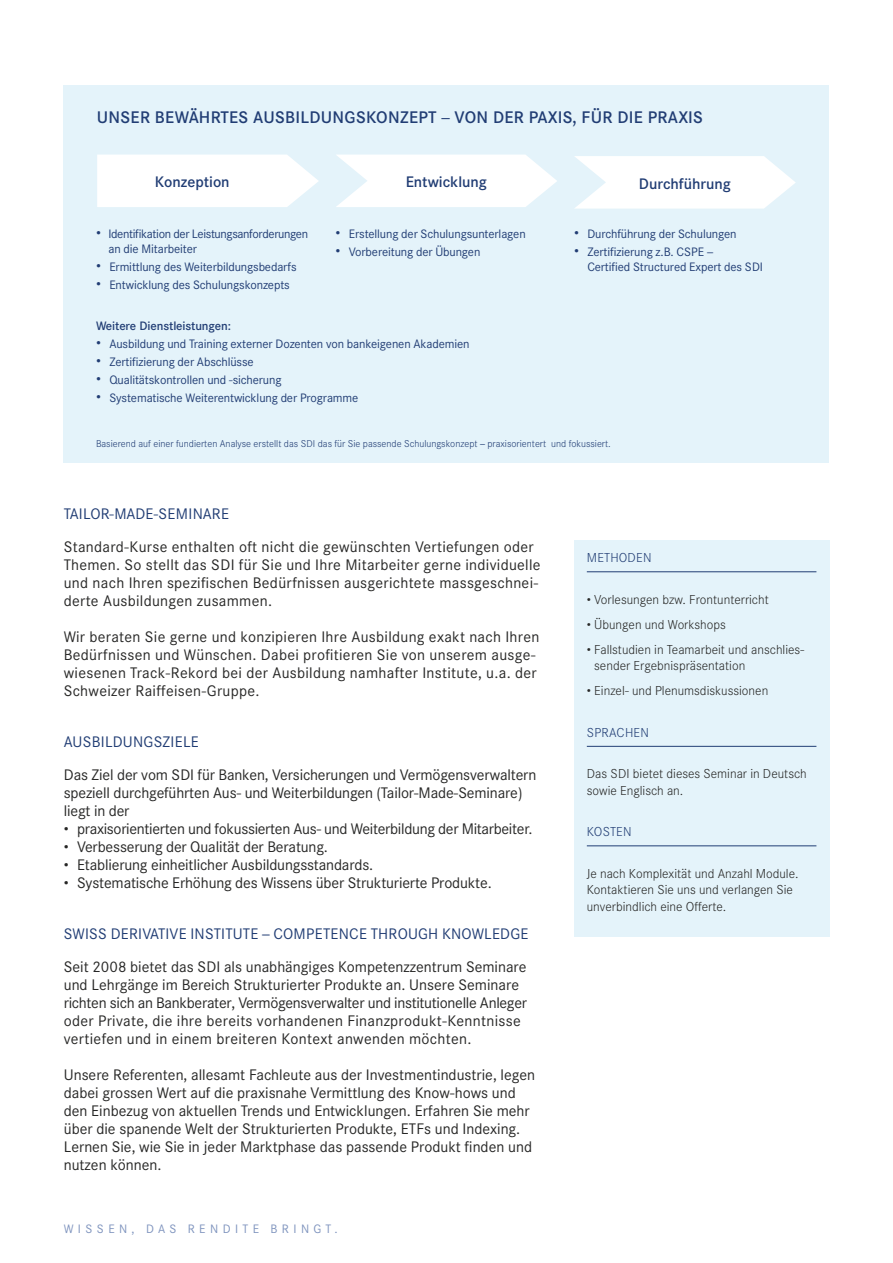
<style>
.page{position:relative;width:893px;height:1263px;background:#fff}
.page>*{position:absolute;margin:0;border:0;box-sizing:border-box;transform-origin:0 0}
.t1{font:500 16.5px "Corporate SBQ";letter-spacing:.02em;color:#213d74}
.t2{font:15px/18px "Corporate SBQ";color:#272726}
.t3{font:15px/18px "Corporate SBQ";letter-spacing:.02em;color:#272726}
.t4{font:15px "Corporate SBQ";letter-spacing:.01em;color:#213d74}
.t5{font:15px "Corporate SBQ";letter-spacing:-.02em;color:#272726}
.t6{font:500 15px "Corporate SBQ";color:#213d74}
.t7{font:300 12.75px/16.5px "Corporate SBQ";color:#272726}
.t8{font:300 12.75px "Corporate SBQ";letter-spacing:.01em;color:#213d74}
.t9{font:12px/14.4px "Corporate SBQ";letter-spacing:-.01em;color:#213d74}
.t10{font:12px/14.4px "Corporate SBQ";letter-spacing:-.03em;color:#213d74}
.t11{font:12px "Corporate SBQ";letter-spacing:.37em;color:#7f94be}
.t12{font:500 12px "Corporate SBQ";letter-spacing:-.01em;color:#213d74}
.t13{font:300 9.75px "Corporate SBQ";color:#213d74}
.s1{font-family:"Linotype Univers 430";font-weight:400}
.s2{font-weight:300;font-size:15px}
.s3{font-family:"Linotype Univers 430"}
.s4{font-weight:300}
</style>
<div class="page">
<div style="left:574px;top:540px;width:255px;height:396px;background:#e4f3fa"></div>
<hr style="left:587px;top:571px;width:229px;height:1px;background:#213d74">
<hr style="left:587px;top:746px;width:229px;height:1px;background:#213d74">
<hr style="left:587px;top:845px;width:229px;height:1px;background:#213d74">
<div style="left:64px;top:85px;width:765px;height:378px;background:#e4f3fa"></div>
<div style="left:97px;top:155px;width:221px;height:52px;background:#fff"></div>
<svg style="left:336px;top:155px;width:221px;height:52px;background:#fbfdfe"></svg>
<svg style="left:575px;top:156px;width:221px;height:53px"></svg>
<p class="t1" style="left:97px;top:108px;width:608px">UNSER BEWÄHRTES AUSBILDUNGSKONZEPT <span class="s1">–</span> VON DER PAXIS, FÜR DIE PRAXIS</p>
<p class="t6" style="left:155px;top:173px;width:76px">Konzeption</p>
<p class="t6" style="left:406px;top:172px;width:83px">Entwicklung</p>
<p class="t6" style="left:639px;top:175px;width:94px">Durchführung</p>
<p class="t10" style="left:108px;top:227px;width:201px;text-indent:-12px"><span class="s2">•</span> Identifikation der Leistungsanforderungen an die Mitarbeiter</p>
<p class="t9" style="left:96px;top:260px;width:202px"><span class="s2">•</span> Ermittlung des Weiterbildungsbedarfs</p>
<p class="t9" style="left:96px;top:278px;width:195px"><span class="s2">•</span> Entwicklung des Schulungskonzepts</p>
<p class="t9" style="left:574px;top:227px;width:164px"><span class="s2">•</span> Durchführung der Schulungen</p>
<p class="t9" style="left:587px;top:245px;width:177px;text-indent:-13px"><span class="s2">•</span> Zertifizierung z.B. CSPE <span class="s3">–<br></span>Certified Structured Expert des SDI</p>
<p class="t9" style="left:336px;top:227px;width:192px"><span class="s2">•</span> Erstellung der Schulungsunterlagen</p>
<p class="t9" style="left:336px;top:245px;width:146px"><span class="s2">•</span> Vorbereitung der Übungen</p>
<p class="t12" style="left:96px;top:319px;width:137px">Weitere Dienstleistungen:</p>
<p class="t9" style="left:96px;top:337px;width:375px"><span class="s2">•</span> Ausbildung und Training externer Dozenten von bankeigenen Akademien</p>
<p class="t9" style="left:96px;top:355px;width:159px"><span class="s2">•</span> Zertifizierung der Abschlüsse</p>
<p class="t9" style="left:96px;top:373px;width:187px"><span class="s2">•</span> Qualitätskontrollen und -sicherung</p>
<p class="t9" style="left:96px;top:391px;width:264px"><span class="s2">•</span> Systematische Weiterentwicklung der Programme</p>
<p class="t13" style="left:96px;top:438px;width:516px">Basierend auf einer fundierten Analyse erstellt das SDI das für Sie passende Schulungskonzept <span class="s1">–</span> praxisorientert und fokussiert.</p>
<p class="t4" style="left:64px;top:505px;width:167px">TAILOR-MADE-SEMINARE</p>
<p class="t3" style="left:64px;top:538px;width:478px">Standard-Kurse enthalten oft nicht die gewünschten Vertiefungen oder Themen. So stellt das SDI für Sie und Ihre Mitarbeiter gerne individuelle und nach Ihren spezifischen Bedürfnissen ausgerichtete massgeschnei&shy;derte Ausbildungen zusammen.</p>
<p class="t3" style="left:64px;top:628px;width:477px">Wir beraten Sie gerne und konzipieren Ihre Ausbildung exakt nach Ihren Bedürfnissen und Wünschen. Dabei profitieren Sie von unserem ausge&shy;wiesenen Track-Rekord bei der Ausbildung namhafter Institute, u.a. der Schweizer Raiffeisen-Gruppe.</p>
<p class="t4" style="left:64px;top:733px;width:137px">AUSBILDUNGSZIELE</p>
<p class="t2" style="left:64px;top:766px;width:474px">Das Ziel der vom SDI für Banken, Versicherungen und Vermögensverwaltern speziell durchgeführten Aus- und Weiterbildungen (Tailor-Made-Seminare) liegt in der</p>
<p class="t5" style="left:64px;top:820px;width:470px"><span class="s4">•</span> praxisorientierten und fokussierten Aus- und Weiterbildung der Mitarbeiter.</p>
<p class="t2" style="left:64px;top:838px;width:266px"><span class="s4">•</span> Verbesserung der Qualität der Beratung.</p>
<p class="t2" style="left:64px;top:856px;width:311px"><span class="s4">•</span> Etablierung einheitlicher Ausbildungsstandards.</p>
<p class="t2" style="left:64px;top:874px;width:429px"><span class="s4">•</span> Systematische Erhöhung des Wissens über Strukturierte Produkte.</p>
<p class="t4" style="left:64px;top:925px;width:466px">SWISS DERIVATIVE INSTITUTE <span class="s3">–</span> COMPETENCE THROUGH KNOWLEDGE</p>
<p class="t2" style="left:64px;top:958px;width:465px">Seit 2008 bietet das SDI als unabhängiges Kompetenzzentrum Seminare und Lehrgänge im Bereich Strukturierter Produkte an. Unsere Seminare richten sich an Bankberater, Vermögensverwalter und institutionelle Anleger oder Private, die ihre bereits vorhandenen Finanzprodukt-Kenntnisse vertiefen und in einem breiteren Kontext anwenden möchten.</p>
<p class="t2" style="left:64px;top:1066px;width:473px">Unsere Referenten, allesamt Fachleute aus der Investmentindustrie, legen dabei grossen Wert auf die praxisnahe Vermittlung des Know-hows und den Einbezug von aktuellen Trends und Entwicklungen. Erfahren Sie mehr über die spanende Welt der Strukturierten Produkte, ETFs und Indexing.<br>Lernen Sie, wie Sie in jeder Marktphase das passende Produkt finden und nutzen können.</p>
<p class="t11" style="left:64px;top:1222px;width:276px">WISSEN, DAS RENDITE BRINGT.</p>
<p class="t8" style="left:587px;top:550px;width:66px">METHODEN</p>
<p class="t7" style="left:587px;top:591px;width:183px">• Vorlesungen bzw. Frontunterricht</p>
<p class="t7" style="left:587px;top:616px;width:141px">• Übungen und Workshops</p>
<p class="t7" style="left:594px;top:641px;width:212px;text-indent:-7px">• Fallstudien in Teamarbeit und anschlies&shy;sender Ergebnispräsentation</p>
<p class="t7" style="left:587px;top:683px;width:183px">• Einzel- und Plenumsdiskussionen</p>
<p class="t8" style="left:587px;top:725px;width:64px">SPRACHEN</p>
<p class="t7" style="left:587px;top:766px;width:222px">Das SDI bietet dieses Seminar in Deutsch sowie Englisch an.</p>
<p class="t8" style="left:587px;top:824px;width:46px">KOSTEN</p>
<p class="t7" style="left:587px;top:865px;width:213px">Je nach Komplexität und Anzahl Module.<br>Kontaktieren Sie uns und verlangen Sie unverbindlich eine Offerte.</p>
</div>
